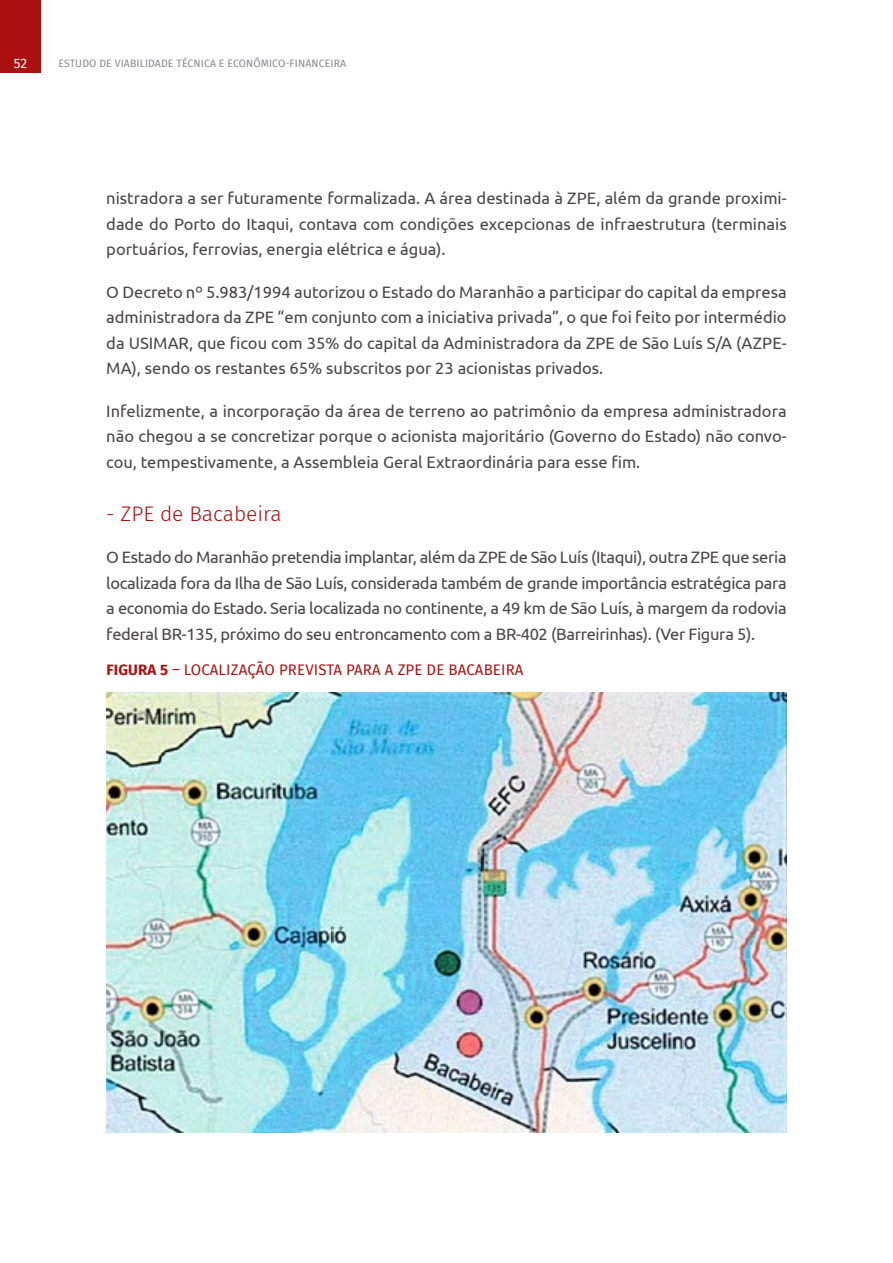
<style>
.page{position:relative;width:893px;height:1263px;background:#fff}
.page>*{position:absolute;margin:0;border:0;box-sizing:border-box;transform-origin:0 0}
.t1{font:300 21px "Fira Sans";color:#a91010}
.t2{font:16.5px/25.5px "Ubuntu";color:#484547;text-align:justify}
.t3{font:15px "Fira Sans";letter-spacing:.01em;color:#a91212}
.t4{font:13.5px "Fira Sans";color:#fff}
.t5{font:10.5px "Fira Sans";letter-spacing:.01em;color:#89878c}
.s1{font-weight:700}
</style>
<div class="page">
<div style="left:0;top:0;width:41px;height:73px;background:#a91010"></div>
<img style="left:106px;top:693px;width:681px;height:439px">
<p class="t4" style="left:14px;top:53px;width:15px">52</p>
<p class="t5" style="left:59px;top:55px;width:289px">ESTUDO DE VIABILIDADE TÉCNICA E ECONÔMICO-FINANCEIRA</p>
<p class="t2" style="left:106px;top:185px;width:682px">nistradora a ser futuramente formalizada. A área destinada à ZPE, além da grande proximi&shy;dade do Porto do Itaqui, contava com condições excepcionas de infraestrutura (terminais portuários, ferrovias, energia elétrica e água).</p>
<p class="t2" style="left:106px;top:279px;width:682px">O Decreto nº 5.983/1994 autorizou o Estado do Maranhão a participar do capital da empresa administradora da ZPE “em conjunto com a iniciativa privada”, o que foi feito por intermédio da USIMAR, que ficou com 35% do capital da Administradora da ZPE de São Luís S/A (AZPE-MA), sendo os restantes 65% subscritos por 23 acionistas privados.</p>
<p class="t2" style="left:106px;top:397px;width:682px">Infelizmente, a incorporação da área de terreno ao patrimônio da empresa administradora não chegou a se concretizar porque o acionista majoritário (Governo do Estado) não convo&shy;cou, tempestivamente, a Assembleia Geral Extraordinária para esse fim.</p>
<p class="t1" style="left:106px;top:498px;width:177px">- ZPE de Bacabeira</p>
<p class="t2" style="left:106px;top:544px;width:682px">O Estado do Maranhão pretendia implantar, além da ZPE de São Luís (Itaqui), outra ZPE que seria localizada fora da Ilha de São Luís, considerada também de grande importância estratégica para a economia do Estado. Seria localizada no continente, a 49 km de São Luís, à margem da rodovia federal BR-135, próximo do seu entroncamento com a BR-402 (Barreirinhas). (Ver Figura 5).</p>
<p class="t3" style="left:106px;top:658px;width:419px"><span class="s1">FIGURA 5</span> – LOCALIZAÇÃO PREVISTA PARA A ZPE DE BACABEIRA</p>
</div>
